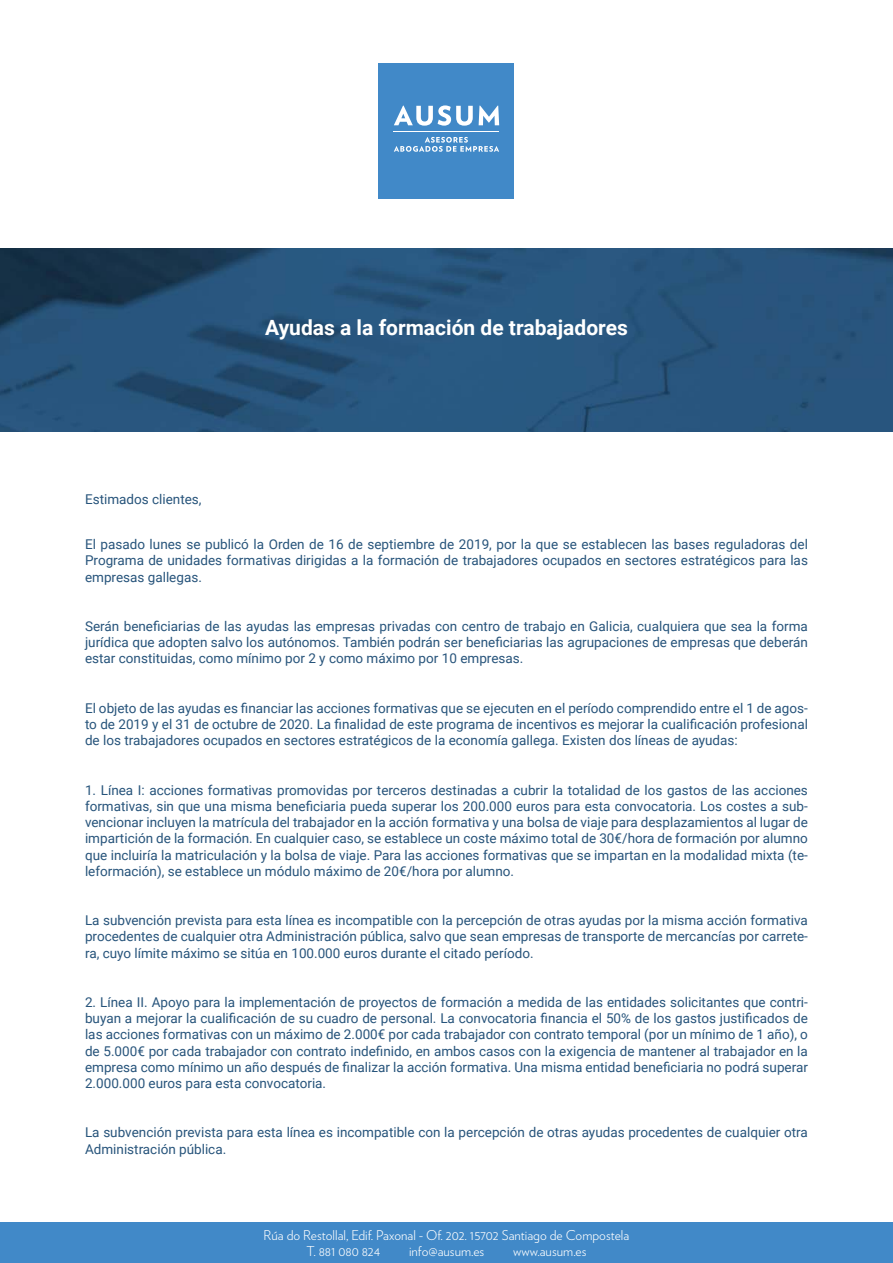
<style>
.page{position:relative;width:893px;height:1263px;background:#fff}
.page>*{position:absolute;margin:0;border:0;box-sizing:border-box;transform-origin:0 0}
.t1{font:700 21px "Roboto";color:#fff}
.t2{font:13.5px/16.2px "Roboto";color:#27547b;text-align:justify}
.t3{font:300 13.5px/16.2px "Verlag";color:#fff}
</style>
<div class="page">
<div style="left:0;top:1223px;width:893px;height:40px;background:#4189c8"></div>
<div style="left:379px;top:64px;width:135px;height:135px;background:#4189c8"></div>
<hr style="left:394px;top:131px;width:105px;height:1px;background:#fff">
<svg style="left:394px;top:137px;width:105px;height:15px"></svg>
<svg style="left:394px;top:105px;width:79px;height:21px"></svg>
<svg style="left:479px;top:106px;width:20px;height:19px"></svg>
<img style="left:0;top:249px;width:893px;height:183px">
<h1 class="t1" style="left:265px;top:312px;width:364px">Ayudas a la formación de trabajadores</h1>
<p class="t2" style="left:85px;top:491px;width:118px">Estimados clientes,</p>
<p class="t2" style="left:85px;top:536px;width:724px">El pasado lunes se publicó la Orden de 16 de septiembre de 2019, por la que se establecen las bases reguladoras del Programa de unidades formativas dirigidas a la formación de trabajadores ocupados en sectores estratégicos para las empresas gallegas.</p>
<p class="t2" style="left:85px;top:618px;width:724px">Serán beneficiarias de las ayudas las empresas privadas con centro de trabajo en Galicia, cualquiera que sea la forma jurídica que adopten salvo los autónomos. También podrán ser beneficiarias las agrupaciones de empresas que deberán estar constituidas, como mínimo por 2 y como máximo por 10 empresas.</p>
<p class="t2" style="left:85px;top:699px;width:724px">El objeto de las ayudas es financiar las acciones formativas que se ejecuten en el período comprendido entre el 1 de agos&shy;to de 2019 y el 31 de octubre de 2020. La finalidad de este programa de incentivos es mejorar la cualificación profesional de los trabajadores ocupados en sectores estratégicos de la economía gallega. Existen dos líneas de ayudas:</p>
<p class="t2" style="left:85px;top:781px;width:724px">1. Línea I: acciones formativas promovidas por terceros destinadas a cubrir la totalidad de los gastos de las acciones formativas, sin que una misma beneficiaria pueda superar los 200.000 euros para esta convocatoria. Los costes a sub&shy;vencionar incluyen la matrícula del trabajador en la acción formativa y una bolsa de viaje para desplazamientos al lugar de impartición de la formación. En cualquier caso, se establece un coste máximo total de 30€/hora de formación por alumno que incluiría la matriculación y la bolsa de viaje. Para las acciones formativas que se impartan en la modalidad mixta (te&shy;leformación), se establece un módulo máximo de 20€/hora por alumno.</p>
<p class="t2" style="left:85px;top:912px;width:724px">La subvención prevista para esta línea es incompatible con la percepción de otras ayudas por la misma acción formativa procedentes de cualquier otra Administración pública, salvo que sean empresas de transporte de mercancías por carrete&shy;ra, cuyo límite máximo se sitúa en 100.000 euros durante el citado período.</p>
<p class="t2" style="left:85px;top:993px;width:724px">2. Línea II. Apoyo para la implementación de proyectos de formación a medida de las entidades solicitantes que contri&shy;buyan a mejorar la cualificación de su cuadro de personal. La convocatoria financia el 50% de los gastos justificados de las acciones formativas con un máximo de 2.000€ por cada trabajador con contrato temporal (por un mínimo de 1 año), o de 5.000€ por cada trabajador con contrato indefinido, en ambos casos con la exigencia de mantener al trabajador en la empresa como mínimo un año después de finalizar la acción formativa. Una misma entidad beneficiaria no podrá superar 2.000.000 euros para esta convocatoria.</p>
<p class="t2" style="left:85px;top:1124px;width:724px">La subvención prevista para esta línea es incompatible con la percepción de otras ayudas procedentes de cualquier otra<br>Administración pública.</p>
<p class="t3" style="left:306px;top:1226px;width:324px;text-indent:-43px">Rúa do Restollal, Edif. Paxonal - Of. 202. 15702 Santiago de Compostela<br>T. 881 080 824</p>
<p class="t3" style="left:409px;top:1242px;width:77px">info@ausum.es</p>
<p class="t3" style="left:513px;top:1242px;width:75px">www.ausum.es</p>
</div>
